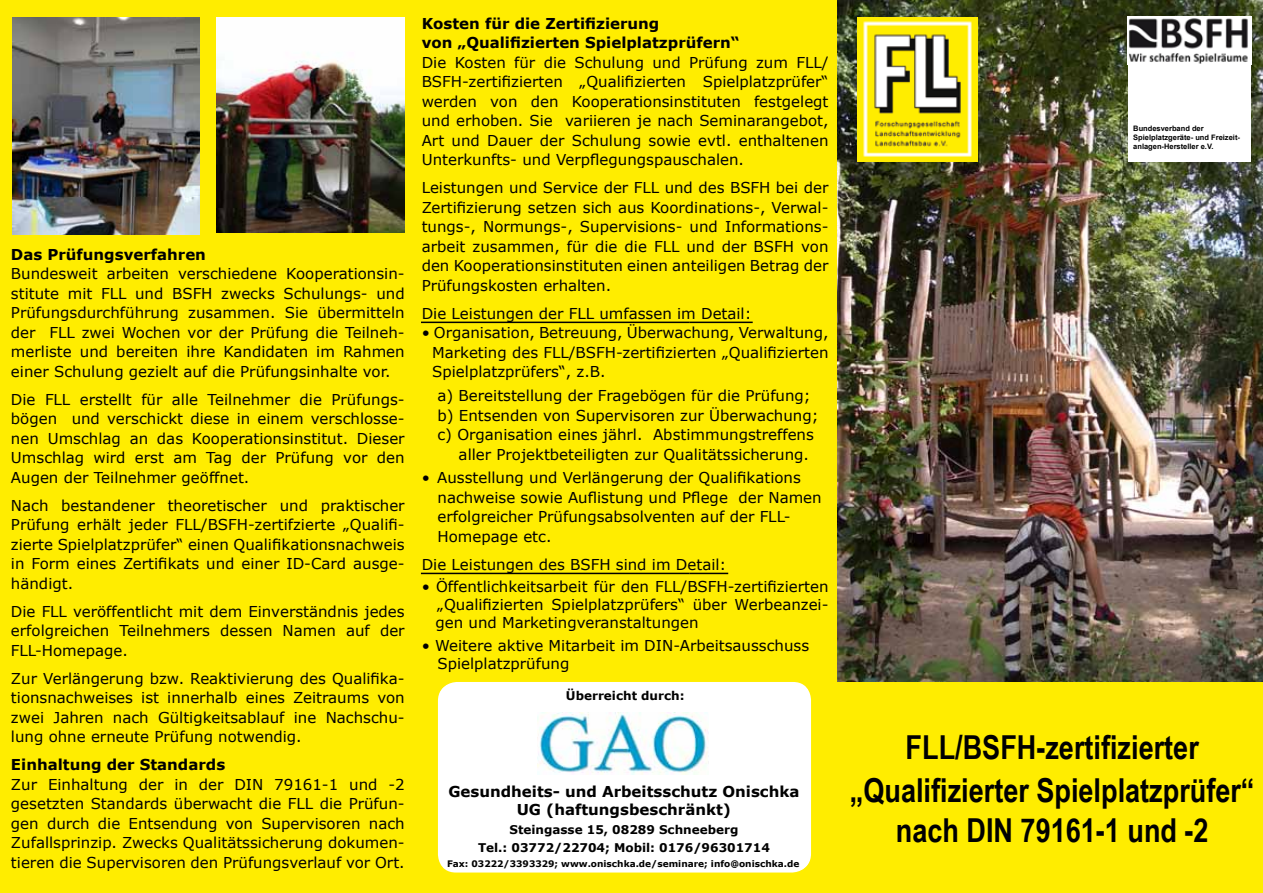
<style>
.page{position:relative;width:1263px;height:893px;background:#ffed00}
.page>*{position:absolute;margin:0;border:0;box-sizing:border-box;transform-origin:0 0}
.t1{font:700 33px/43.2px "Arial Narrow";color:#000;text-align:center}
.t2{font:15px/19.5px "Verdana";color:#000;text-align:justify}
.t3{font:700 15px/19.5px "Verdana";color:#000}
.t4{font:700 12px/18.6px "Verdana";color:#000;text-align:center}
.t5{font:700 9px "Verdana";color:#000}
.t6{font:700 7.5px/9px "Arial";color:#000}
.s1{color:#ffed00}
.s2{font-size:12px;color:#ffed00}
</style>
<div class="page">
<img style="left:838px;top:0;width:425px;height:682px">
<img style="left:857px;top:17px;width:121px;height:145px">
<hr style="left:690px;top:322px;width:63px;height:1px;background:#000">
<hr style="left:421px;top:322px;width:269px;height:1px;background:#000">
<hr style="left:690px;top:573px;width:38px;height:1px;background:#000">
<hr style="left:421px;top:573px;width:269px;height:1px;background:#000">
<img style="left:216px;top:17px;width:189px;height:215px">
<img style="left:12px;top:17px;width:188px;height:217px">
<div style="left:1128px;top:17px;width:123px;height:145px;background:#fff"></div>
<img style="left:1127px;top:17px;width:121px;height:48px">
<div style="left:438px;top:683px;width:372px;height:189px;background:#fff;border-radius:18px"></div>
<img style="left:538px;top:712px;width:171px;height:63px">
<p class="t3" style="left:11px;top:244px;width:196px">Das Prüfungsverfahren</p>
<p class="t2" style="left:11px;top:264px;width:395px">Bundesweit arbeiten verschiedene Kooperationsin&shy;stitute mit FLL und BSFH zwecks Schulungs- und Prüfungsdurchführung zusammen. Sie übermitteln der FLL zwei Wochen vor der Prüfung die Teilneh&shy;merliste und bereiten ihre Kandidaten im Rahmen einer Schulung gezielt auf die Prüfungsinhalte vor.</p>
<p class="t2" style="left:11px;top:389px;width:395px">Die FLL erstellt für alle Teilnehmer die Prüfungs&shy;bögen und verschickt diese in einem verschlosse&shy;nen Umschlag an das Kooperationsinstitut. Dieser Umschlag wird erst am Tag der Prüfung vor den Augen der Teilnehmer geöffnet.</p>
<p class="t2" style="left:11px;top:495px;width:395px">Nach bestandener theoretischer und praktischer Prüfung erhält jeder FLL/BSFH-zertifzierte „Qualifi&shy;zierte Spielplatzprüfer“ einen Qualifikationsnachweis in Form eines Zertifikats und einer ID-Card ausge&shy;händigt.</p>
<p class="t2" style="left:11px;top:601px;width:395px">Die FLL veröffentlicht mit dem Einverständnis jedes erfolgreichen Teilnehmers dessen Namen auf der FLL-Homepage.</p>
<p class="t2" style="left:11px;top:668px;width:395px">Zur Verlängerung bzw. Reaktivierung des Qualifika&shy;tionsnachweises ist innerhalb eines Zeitraums von zwei Jahren nach Gültigkeitsablauf ine Nachschu&shy;lung ohne erneute Prüfung notwendig.</p>
<p class="t3" style="left:11px;top:755px;width:216px">Einhaltung der Standards</p>
<p class="t2" style="left:11px;top:774px;width:395px">Zur Einhaltung der in der DIN 79161-1 und -2 gesetzten Standards überwacht die FLL die Prüfun&shy;gen durch die Entsendung von Supervisoren nach Zufallsprinzip. Zwecks Qualitätssicherung dokumen&shy;tieren die Supervisoren den Prüfungsverlauf vor Ort.</p>
<p class="t3" style="left:422px;top:14px;width:320px">Kosten für die Zertifizierung<br>von „Qualifizierten Spielplatzprüfern“</p>
<p class="t2" style="left:422px;top:52px;width:408px">Die Kosten für die Schulung und Prüfung zum FLL/ BSFH-zertifizierten „Qualifizierten Spielplatzprüfer“ werden von den Kooperationsinstituten festgelegt und erhoben. Sie variieren je nach Seminarangebot, Art und Dauer der Schulung sowie evtl. enthaltenen Unterkunfts- und Verpflegungspauschalen.</p>
<p class="t2" style="left:422px;top:178px;width:408px">Leistungen und Service der FLL und des BSFH bei der Zertifizierung setzen sich aus Koordinations-, Verwal&shy;tungs-, Normungs-, Supervisions- und Informations&shy;arbeit zusammen, für die die FLL und der BSFH von den Kooperationsinstituten einen anteiligen Betrag der Prüfungskosten erhalten.</p>
<p class="t2" style="left:422px;top:303px;width:331px">Die Leistungen der FLL umfassen im Detail:</p>
<p class="t2" style="left:432px;top:323px;width:398px;text-indent:-11px">• Organisation, Betreuung, Überwachung, Verwaltung, Marketing des FLL/BSFH-zertifizierten „Qualifizierten Spielplatzprüfers“, z.B.</p>
<p class="t2" style="left:437px;top:386px;width:375px">a) Bereitstellung der Fragebögen für die Prüfung;</p>
<p class="t2" style="left:437px;top:405px;width:382px">b) Entsenden von Supervisoren zur Überwachung;</p>
<p class="t2" style="left:437px;top:425px;width:392px">c) Organisation eines jährl. Abstimmungstreffens <span class="s1">g</span></p>
<p class="t2" style="left:459px;top:444px;width:352px">aller Projektbeteiligten zur Qualitätssicherung.</p>
<p class="t2" style="left:437px;top:468px;width:386px;text-align:left;text-indent:-16px">• Ausstellung und Verlängerung der Qualifikations nachweise sowie Auflistung und Pflege der Namen erfolgreicher Prüfungsabsolventen auf der FLL-Homepage etc.</p>
<p class="t2" style="left:422px;top:555px;width:306px">Die Leistungen des BSFH sind im Detail:</p>
<p class="t2" style="left:422px;top:577px;width:408px">• Öffentlichkeitsarbeit für den FLL/BSFH-zertifizierten</p>
<p class="t2" style="left:437px;top:595px;width:393px">„Qualifizierten Spielplatzprüfers“ über Werbeanzei-</p>
<p class="t2" style="left:432px;top:613px;width:268px"><span class="s2">i</span>gen und Marketingveranstaltungen</p>
<p class="t2" style="left:437px;top:636px;width:373px;line-height:18px;text-indent:-16px">• Weitere aktive Mitarbeit im DIN-Arbeitsausschuss<br>Spielplatzprüfung</p>
<p class="t4" style="left:567px;top:685px;width:120px">Überreicht durch:</p>
<p class="t3" style="left:448px;top:782px;width:353px;line-height:18px;text-align:center">Gesundheits- und Arbeitsschutz Onischka<br>UG (haftungsbeschränkt)</p>
<p class="t4" style="left:478px;top:820px;width:293px">Steingasse 15, 08289 Schneeberg<br>Tel.: 03772/22704; Mobil: 0176/96301714</p>
<p class="t5" style="left:447px;top:858px;width:354px">Fax: 03222/3393329; www.onischka.de/seminare; info@onischka.de</p>
<p class="t6" style="left:1133px;top:124px;width:108px">Bundesverband der<br>Spielplatzgeräte- und Freizeit&shy;anlagen-Hersteller e.V.</p>
<h1 class="t1" style="left:850px;top:724px;width:406px">FLL/BSFH-zertifizierter „Qualifizierter Spielplatzprüfer“</h1>
<h1 class="t1" style="left:896px;top:807px;width:314px">nach DIN 79161-1 und -2</h1>
</div>
